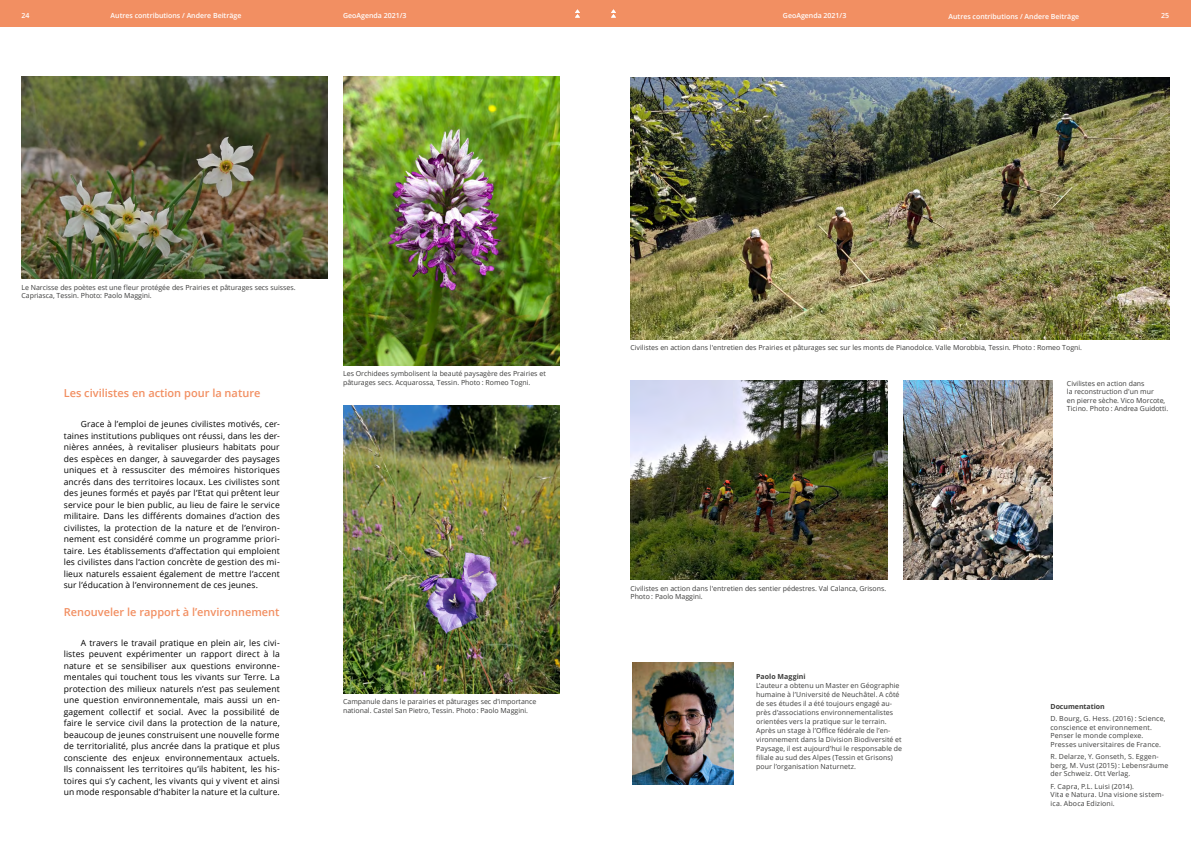
<style>
.page{position:relative;width:1191px;height:842px;background:#fff}
.page>*{position:absolute;margin:0;border:0;box-sizing:border-box;transform-origin:0 0}
.t1{font:600 11px "Open Sans";color:#f28f62}
.t2{font:8.5px/11.5px "Open Sans";letter-spacing:.015em;color:#000;text-align:justify}
.t3{font:7px/9px "Open Sans";color:#3c3c3b}
.t4{font:7px/8.4px "Open Sans";letter-spacing:.02em;color:#3c3c3b}
.t5{font:600 7px "Open Sans";color:#fff}
.t6{font:700 7px "Open Sans";letter-spacing:-.005em;color:#3c3c3b}
</style>
<div class="page">
<div style="left:0;top:0;width:595px;height:27px;background:#f28f62"></div>
<div style="left:595px;top:0;width:596px;height:27px;background:#f28f62"></div>
<svg style="left:575px;top:9px;width:5px;height:9px"></svg>
<svg style="left:611px;top:9px;width:5px;height:9px"></svg>
<img style="left:632px;top:663px;width:101px;height:121px">
<img style="left:343px;top:405px;width:216px;height:288px">
<img style="left:21px;top:77px;width:306px;height:202px">
<img style="left:343px;top:77px;width:217px;height:288px">
<img style="left:903px;top:380px;width:149px;height:200px">
<img style="left:630px;top:77px;width:539px;height:262px">
<img style="left:630px;top:380px;width:257px;height:200px">
<p class="t5" style="left:22px;top:11px;width:9px">24</p>
<p class="t5" style="left:111px;top:11px;width:132px">Autres contributions / Andere Beiträge</p>
<p class="t5" style="left:343px;top:11px;width:65px">GeoAgenda 2021/3</p>
<p class="t5" style="left:783px;top:11px;width:65px">GeoAgenda 2021/3</p>
<p class="t5" style="left:948px;top:11px;width:132px">Autres contributions / Andere Beiträge</p>
<p class="t5" style="left:1161px;top:11px;width:9px">25</p>
<p class="t3" style="left:21px;top:283px;width:276px;line-height:8.4px">Le Narcisse des poètes est une fleur protégée des Prairies et pâturages secs suisses.<br>Capriasca, Tessin. Photo: Paolo Maggini.</p>
<p class="t1" style="left:64px;top:386px;width:198px">Les civilistes en action pour la nature</p>
<p class="t2" style="left:64px;top:418px;width:217px;text-indent:17px">Grace à l’emploi de jeunes civilistes motivés, cer&shy;taines institutions publiques ont réussi, dans les der&shy;nières années, à revitaliser plusieurs habitats pour des espèces en danger, à sauvegarder des paysages uniques et à ressusciter des mémoires historiques ancrés dans des territoires locaux. Les civilistes sont des jeunes formés et payés par l’Etat qui prêtent leur service pour le bien public, au lieu de faire le service militaire. Dans les différents domaines d’action des civilistes, la protection de la nature et de l’environ&shy;nement est considéré comme un programme priori&shy;taire. Les établissements d’affectation qui emploient les civilistes dans l‘action concrète de gestion des mi&shy;lieux naturels essaient également de mettre l’accent sur l’éducation à l’environnement de ces jeunes.</p>
<p class="t1" style="left:64px;top:605px;width:217px">Renouveler le rapport à l’environnement</p>
<p class="t2" style="left:64px;top:636px;width:217px;text-indent:17px">A travers le travail pratique en plein air, les civi&shy;listes peuvent expérimenter un rapport direct à la nature et se sensibiliser aux questions environne&shy;mentales qui touchent tous les vivants sur Terre. La protection des milieux naturels n’est pas seulement une question environnementale, mais aussi un en&shy;gagement collectif et social. Avec la possibilité de faire le service civil dans la protection de la nature, beaucoup de jeunes construisent une nouvelle forme de territorialité, plus ancrée dans la pratique et plus consciente des enjeux environnementaux actuels.<br>Ils connaissent les territoires qu’ils habitent, les his&shy;toires qui s’y cachent, les vivants qui y vivent et ainsi un mode responsable d’habiter la nature et la culture.</p>
<p class="t3" style="left:343px;top:369px;width:204px;line-height:8.4px">Les Orchidees symbolisent la beauté paysagère des Prairies et pâturages secs. Acquarossa, Tessin. Photo : Romeo Togni.</p>
<p class="t3" style="left:343px;top:697px;width:195px;line-height:8.4px">Campanule dans le parairies et pâturages sec d'importance national. Castel San Pietro, Tessin. Photo : Paolo Maggini.</p>
<p class="t3" style="left:630px;top:343px;width:453px">Civilistes en action dans l'entretien des Prairies et pâturages sec sur les monts de Pianodolce. Valle Morobbia, Tessin. Photo : Romeo Togni.</p>
<p class="t3" style="left:630px;top:584px;width:257px;line-height:8.4px">Civilistes en action dans l'entretien des sentier pédestres. Val Calanca, Grisons.<br>Photo : Paolo Maggini.</p>
<p class="t6" style="left:756px;top:672px;width:51px">Paolo Maggini</p>
<p class="t3" style="left:756px;top:681px;width:147px">L’auteur a obtenu un Master en Géographie humaine à l’Université de Neuchâtel. A côté de ses études il a été toujours engagé au&shy;près d’associations environnementalistes orientées vers la pratique sur le terrain.<br>Après un stage à l’Office fédérale de l’en&shy;vironnement dans la Division Biodiversité et Paysage, il est aujourd’hui le responsable de filiale au sud des Alpes (Tessin et Grisons) pour l’organisation Naturnetz.</p>
<p class="t3" style="left:1067px;top:379px;width:103px;line-height:8.4px">Civilistes en action dans<br>la reconstruction d'un mur<br>en pierre sèche. Vico Morcote,<br>Ticino. Photo : Andrea Guidotti.</p>
<p class="t6" style="left:1050px;top:701px;width:56px">Documentation</p>
<p class="t4" style="left:1050px;top:714px;width:116px">D. Bourg, G. Hess. (2016) : Science, conscience et environnement.<br>Penser le monde complexe.<br>Presses universitaires de France.</p>
<p class="t4" style="left:1050px;top:752px;width:119px">R. Delarze, Y. Gonseth, S. Eggen&shy;berg, M. Vust (2015) : Lebensräume der Schweiz. Ott Verlag.</p>
<p class="t4" style="left:1050px;top:782px;width:115px">F. Capra, P.L. Luisi (2014).<br>Vita e Natura. Una visione sistem&shy;ica. Aboca Edizioni.</p>
</div>
